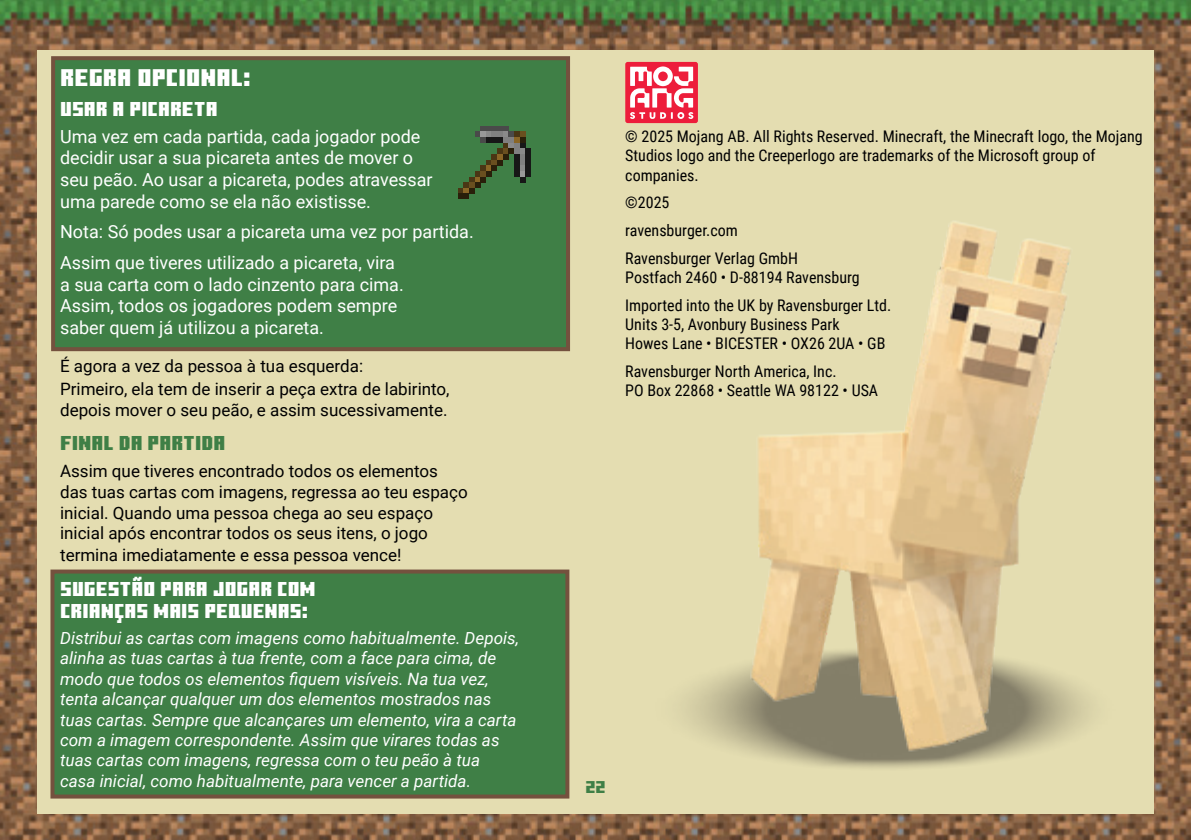
<style>
.page{position:relative;width:1191px;height:840px;background:#fff}
.page>*{position:absolute;margin:0;border:0;box-sizing:border-box;transform-origin:0 0}
.t1{font:34.2px "Minecraft Tenv 2";color:#fff}
.t2{font:24px "Minecraft Tenv 2";color:#fff}
.t3{font:20px/22px "Minecraft Tenv 2";color:#fff}
.t4{font:20px "Minecraft Tenv 2";color:#3f7f46}
.t5{font:18px/21.6px "Roboto";color:#fff}
.t6{font:17.2px "Minecraft Tenv 2";color:#fff}
.t7{font:italic 17px/20.4px "Roboto";color:#fff}
.t8{font:17px/21px "Roboto";color:#000001}
.t9{font:17px "Minecraft Tenv 2";color:#3f7f46}
.t10{font:16px/19.2px "Roboto Condensed";color:#000001}
</style>
<div class="page">
<img style="left:0;top:0;width:1191px;height:839px">
<div style="left:37px;top:51px;width:1116px;height:762px;background:#e4ddb1"></div>
<div style="left:642px;top:644px;width:481px;height:126px;background:#e3dcb0;border-radius:50%"></div>
<img style="left:683px;top:196px;width:436px;height:578px">
<svg style="left:48px;top:567px;width:523px;height:233px"></svg>
<div style="left:49px;top:54px;width:523px;height:299px;background:#3f7f46"></div>
<svg style="left:458px;top:126px;width:73px;height:73px"></svg>
<div style="left:625px;top:62px;width:73px;height:61px;background:#ed1d3b;border-radius:2px"></div>
<svg style="left:630px;top:66px;width:63px;height:53px"></svg>
<h2 class="t2" style="left:60px;top:62px;width:192px">REGRA OPCIONAL:</h2>
<p class="t3" style="left:60px;top:98px;width:159px">USAR A PICARETA</p>
<p class="t5" style="left:60px;top:125px;width:374px">Uma vez em cada partida, cada jogador pode decidir usar a sua picareta antes de mover o seu peão. Ao usar a picareta, podes atravessar uma parede como se ela não existisse.</p>
<p class="t5" style="left:60px;top:216px;width:415px;line-height:30.6px">Nota: Só podes usar a picareta uma vez por partida.<br>Assim que tiveres utilizado a picareta, vira</p>
<p class="t5" style="left:60px;top:272px;width:345px">a sua carta com o lado cinzento para cima.<br>Assim, todos os jogadores podem sempre saber quem já utilizou a picareta.</p>
<p class="t8" style="left:60px;top:354px;width:391px;line-height:22.6px">É agora a vez da pessoa à tua esquerda:<br>Primeiro, ela tem de inserir a peça extra de labirinto,</p>
<p class="t8" style="left:60px;top:398px;width:389px">depois mover o seu peão, e assim sucessivamente.</p>
<p class="t4" style="left:60px;top:430px;width:167px">FINAL DA PARTIDA</p>
<p class="t8" style="left:60px;top:459px;width:409px">Assim que tiveres encontrado todos os elementos das tuas cartas com imagens, regressa ao teu espaço inicial. Quando uma pessoa chega ao seu espaço inicial após encontrar todos os seus itens, o jogo termina imediatamente e essa pessoa vence!</p>
<p class="t3" style="left:60px;top:577px;width:257px">SUGESTÃO PARA JOGAR COM<br>CRIANÇAS MAIS PEQUENAS:</p>
<p class="t7" style="left:60px;top:626px;width:460px">Distribui as cartas com imagens como habitualmente. Depois, alinha as tuas cartas à tua frente, com a face para cima, de modo que todos os elementos fiquem visíveis. Na tua vez, tenta alcançar qualquer um dos elementos mostrados nas tuas cartas. Sempre que alcançares um elemento, vira a carta com a imagem correspondente. Assim que virares todas as tuas cartas com imagens, regressa com o teu peão à tua casa inicial, como habitualmente, para vencer a partida.</p>
<h1 class="t1" style="left:83px;top:105px;width:40px">7+</h1>
<p class="t6" style="left:88px;top:184px;width:30px">2-4</p>
<p class="t10" style="left:625px;top:126px;width:519px">© 2025 Mojang AB. All Rights Reserved. Minecraft, the Minecraft logo, the Mojang<br>Studios logo and the Creeperlogo are trademarks of the Microsoft group of companies.</p>
<p class="t10" style="left:625px;top:188px;width:174px;line-height:27.8px">©2025<br>ravensburger.com<br>Ravensburger Verlag GmbH</p>
<p class="t10" style="left:625px;top:263px;width:267px;line-height:27.8px">Postfach 2460 • D-88194 Ravensburg<br>Imported into the UK by Ravensburger Ltd.</p>
<p class="t10" style="left:625px;top:314px;width:262px">Units 3-5, Avonbury Business Park<br>Howes Lane • BICESTER • OX26 2UA • GB</p>
<p class="t10" style="left:625px;top:361px;width:254px">Ravensburger North America, Inc.<br>PO Box 22868 • Seattle WA 98122 • USA</p>
<p class="t9" style="left:585px;top:775px;width:22px">22</p>
</div>
